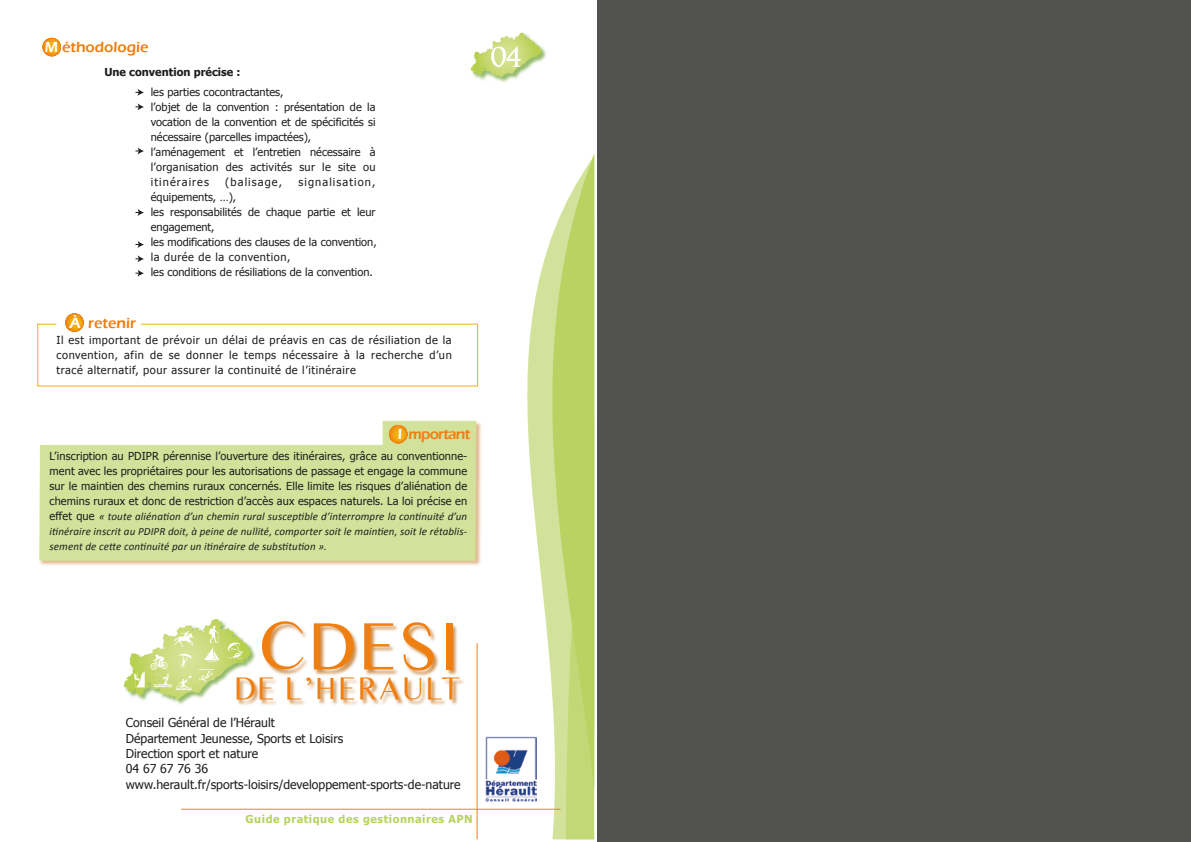
<style>
.page{position:relative;width:1191px;height:842px;background:#fff}
.page>*{position:absolute;margin:0;border:0;box-sizing:border-box;transform-origin:0 0}
.t1{font:69.6px "Times Sans Serif";color:#f07f11}
.t2{font:32.1px "Times Sans Serif";color:#f07f11}
.t3{font:600 15px "Eras ITC";color:#f07f11}
.t4{font:600 15px "Eras ITC";letter-spacing:-.05em;color:#f07f11}
.t5{font:12.3px/15.3px "Tahoma";color:#1d1d1b}
.t6{font:11px/15px "Tahoma";color:#1d1d1b;text-align:justify}
.t7{font:italic 11px/15px "Calibri";letter-spacing:.01em;color:#1d1d1b;text-align:justify}
.t8{font:700 11px "Tahoma";letter-spacing:.05em;color:#b9d261}
.t9{font:11px "Tahoma";letter-spacing:.1em;color:#1d1d1b}
.t10{font:700 11px "Tahoma";color:#1d1d1b}
.s1{color:#fff}
.s2{font-family:"Tahoma";font-style:normal}
</style>
<div class="page">
<div style="left:598px;top:0;width:593px;height:842px;background:#525251"></div>
<svg style="left:527px;top:789px;width:39px;height:50px"></svg>
<svg style="left:527px;top:154px;width:67px;height:635px;fill:#d3e29b"></svg>
<svg style="left:566px;top:221px;width:28px;height:618px;background:#bcd469"></svg>
<img style="left:486px;top:736px;width:50px;height:65px">
<img style="left:123px;top:619px;width:133px;height:86px">
<img style="left:263px;top:622px;width:195px;height:49px">
<img style="left:232px;top:671px;width:232px;height:35px">
<svg style="left:124px;top:625px;width:119px;height:75px"></svg>
<img style="left:470px;top:32px;width:77px;height:51px">
<svg style="left:471px;top:46px;width:66px;height:31px"></svg>
<img style="left:40px;top:421px;width:442px;height:145px">
<svg style="left:39px;top:420px;width:437px;height:141px;background:#d9e6a9"></svg>
<div style="left:389px;top:425px;width:18px;height:18px;background:#f08411;border-radius:50%"></div>
<div style="left:390px;top:426px;width:17px;height:17px;background:#f08a11;border-radius:50%"></div>
<div style="left:390px;top:426px;width:17px;height:16px;background:#f08c11;border-radius:50%"></div>
<div style="left:391px;top:426px;width:15px;height:16px;background:#f09011;border-radius:50%"></div>
<div style="left:391px;top:427px;width:15px;height:15px;background:#f09611;border-radius:50%"></div>
<div style="left:392px;top:427px;width:14px;height:15px;background:#f09711;border-radius:50%"></div>
<div style="left:392px;top:427px;width:14px;height:14px;background:#f09911;border-radius:50%"></div>
<div style="left:392px;top:428px;width:14px;height:13px;background:#f09d12;border-radius:50%"></div>
<div style="left:393px;top:428px;width:12px;height:13px;background:#f0a212;border-radius:50%"></div>
<div style="left:394px;top:429px;width:11px;height:11px;background:#f0ab12;border-radius:50%"></div>
<div style="left:394px;top:430px;width:10px;height:10px;background:#f0ad12;border-radius:50%"></div>
<div style="left:395px;top:430px;width:9px;height:9px;background:#f0b012;border-radius:50%"></div>
<svg style="left:393px;top:424px;width:14px;height:6px"></svg>
<hr style="left:476px;top:643px;width:1px;height:196px;background:#f07f11">
<hr style="left:181px;top:809px;width:379px;height:1px;background:#f07f11">
<svg style="left:135px;top:89px;width:9px;height:7px"></svg>
<svg style="left:135px;top:147px;width:9px;height:8px"></svg>
<svg style="left:135px;top:209px;width:9px;height:7px"></svg>
<svg style="left:135px;top:241px;width:9px;height:7px"></svg>
<svg style="left:135px;top:255px;width:9px;height:7px"></svg>
<svg style="left:135px;top:270px;width:9px;height:7px"></svg>
<svg style="left:135px;top:103px;width:9px;height:7px"></svg>
<svg style="left:42px;top:38px;width:19px;height:18px"></svg>
<div style="left:43px;top:38px;width:18px;height:18px;background:#f08611;border-radius:50%"></div>
<div style="left:43px;top:39px;width:17px;height:17px;background:#f08711;border-radius:50%"></div>
<div style="left:44px;top:39px;width:16px;height:16px;background:#f09011;border-radius:50%"></div>
<div style="left:45px;top:40px;width:15px;height:15px;background:#f09611;border-radius:50%"></div>
<div style="left:45px;top:40px;width:15px;height:14px;background:#f09811;border-radius:50%"></div>
<div style="left:46px;top:41px;width:13px;height:13px;background:#f0a012;border-radius:50%"></div>
<div style="left:47px;top:42px;width:12px;height:11px;background:#f0a712;border-radius:50%"></div>
<div style="left:47px;top:42px;width:11px;height:11px;background:#f0a812;border-radius:50%"></div>
<div style="left:48px;top:43px;width:10px;height:10px;background:#f0ad12;border-radius:50%"></div>
<div style="left:49px;top:43px;width:9px;height:9px;background:#f0b012;border-radius:50%"></div>
<svg style="left:45px;top:38px;width:14px;height:4px"></svg>
<svg style="left:37px;top:314px;width:441px;height:73px"></svg>
<h3 class="t3" style="left:45px;top:38px;width:105px"><span class="s1">M</span> éthodologie</h3>
<p class="t10" style="left:104px;top:64px;width:138px">Une convention précise :</p>
<p class="t6" style="left:151px;top:84px;width:226px;text-align:left">les parties cocontractantes,<br>l’objet de la convention : présentation de la vocation de la convention et de spécificités si nécessaire (parcelles impactées), l’aménagement et l’entretien nécessaire à l’organisation des activités sur le site ou itinéraires</p>
<p class="t9" style="left:225px;top:175px;width:58px">(balisage,</p>
<p class="t9" style="left:298px;top:175px;width:79px">signalisation,</p>
<p class="t6" style="left:151px;top:189px;width:227px;text-align:left">équipements, …),<br>les responsabilités de chaque partie et leur engagement,<br>les modifications des clauses de la convention, la durée de la convention,<br>les conditions de résiliations de la convention.</p>
<h3 class="t3" style="left:69px;top:314px;width:68px"><span class="s1">À</span> retenir</h3>
<p class="t6" style="left:57px;top:332px;width:397px">Il est important de prévoir un délai de préavis en cas de résiliation de la convention, afin de se donner le temps nécessaire à la recherche d’un tracé alternatif, pour assurer la continuité de l’itinéraire</p>
<h3 class="t4" style="left:398px;top:426px;width:74px"><span class="s1">I</span> mportant</h3>
<p class="t6" style="left:50px;top:448px;width:419px">L’inscription au PDIPR pérennise l’ouverture des itinéraires, grâce au conventionne&shy;ment avec les propriétaires pour les autorisations de passage et engage la commune sur le maintien des chemins ruraux concernés. Elle limite les risques d’aliénation de chemins ruraux et donc de restriction d’accès aux espaces naturels. La loi précise en</p>
<p class="t7" style="left:50px;top:509px;width:419px"><span class="s2">effet que</span> « toute aliénation d’un chemin rural susceptible d’interrompre la continuité d’un itinéraire inscrit au PDIPR doit, à peine de nullité, comporter soit le maintien, soit le rétablis&shy;sement de cette continuité par un itinéraire de substitution ».</p>
<h1 class="t1" style="left:259px;top:599px;width:203px">CDESI</h1>
<h2 class="t2" style="left:233px;top:667px;width:229px">DE L’HERAULT</h2>
<p class="t5" style="left:126px;top:714px;width:336px">Conseil Général de l’Hérault<br>Département Jeunesse, Sports et Loisirs<br>Direction sport et nature<br>04 67 67 76 36 www.herault.fr/sports-loisirs/developpement-sports-de-nature</p>
<p class="t8" style="left:245px;top:811px;width:229px">Guide pratique des gestionnaires APN</p>
</div>
